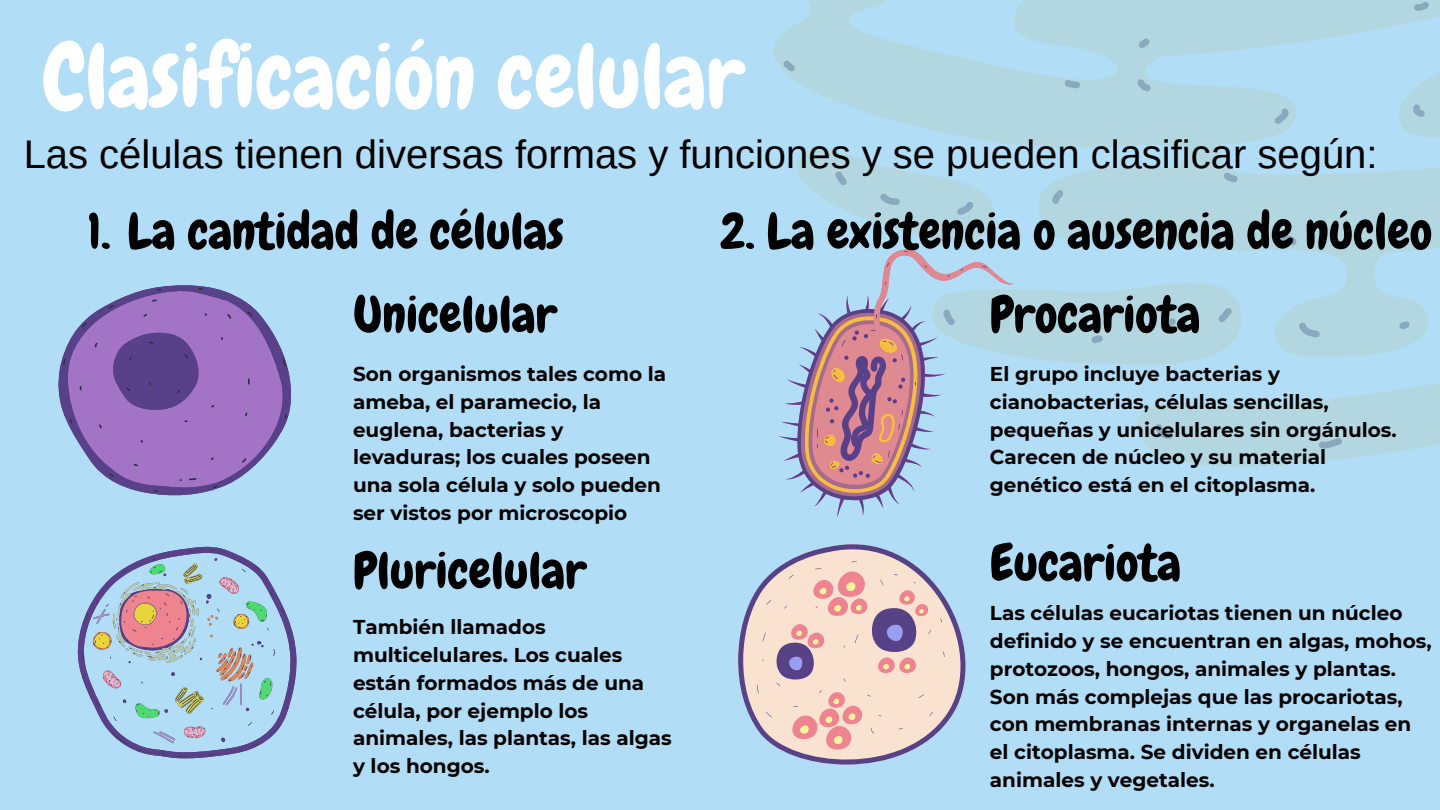
<style>
.page{position:relative;width:1440px;height:810px;background:#b2ddf7}
.page>*{position:absolute;margin:0;border:0;box-sizing:border-box;transform-origin:0 0}
.t1{font:89.5px "Chewy";color:#fff}
.t2{font:50.3px "Chewy";color:#000}
.t3{font:40px "Arimo";color:#000}
.t4{font:700 20px/27.8px "Montserrat";color:#000}
</style>
<div class="page">
<svg style="left:1151px;top:449px;width:257px;height:18px;fill:#b3d7e0"></svg>
<svg style="left:774px;top:0;width:666px;height:449px;fill:#b3d7e0"></svg>
<svg style="left:58px;top:285px;width:234px;height:211px"></svg>
<svg style="left:63px;top:288px;width:228px;height:204px"></svg>
<svg style="left:78px;top:547px;width:219px;height:212px"></svg>
<svg style="left:774px;top:206px;width:244px;height:243px;fill:#b2d7e0"></svg>
<svg style="left:999px;top:224px;width:17px;height:225px"></svg>
<svg style="left:774px;top:214px;width:225px;height:303px"></svg>
<svg style="left:738px;top:544px;width:228px;height:221px;fill:#f9e2cf"></svg>
<p class="t1" style="left:43px;top:20px;width:703px">Clasificación celular</p>
<p class="t3" style="left:24px;top:132px;width:1355px">Las células tienen diversas formas y funciones y se pueden clasificar según:</p>
<p class="t2" style="left:88px;top:199px;width:477px">1. La cantidad de células</p>
<p class="t2" style="left:720px;top:199px;width:714px">2. La existencia o ausencia de núcleo</p>
<p class="t2" style="left:353px;top:283px;width:205px">Unicelular</p>
<p class="t2" style="left:990px;top:283px;width:212px">Procariota</p>
<p class="t4" style="left:353px;top:360px;width:315px">Son organismos tales como la ameba, el paramecio, la euglena, bacterias y levaduras; los cuales poseen una sola célula y solo pueden ser vistos por microscopio</p>
<p class="t4" style="left:990px;top:360px;width:408px">El grupo incluye bacterias y cianobacterias, células sencillas, pequeñas y unicelulares sin orgánulos.<br>Carecen de núcleo y su material genético está en el citoplasma.</p>
<p class="t2" style="left:353px;top:539px;width:235px">Pluricelular</p>
<p class="t2" style="left:990px;top:531px;width:193px">Eucariota</p>
<p class="t4" style="left:353px;top:613px;width:320px">También llamados multicelulares. Los cuales están formados más de una célula, por ejemplo los animales, las plantas, las algas y los hongos.</p>
<p class="t4" style="left:990px;top:599px;width:443px">Las células eucariotas tienen un núcleo definido y se encuentran en algas, mohos, protozoos, hongos, animales y plantas.<br>Son más complejas que las procariotas, con membranas internas y organelas en el citoplasma. Se dividen en células animales y vegetales.</p>
</div>
